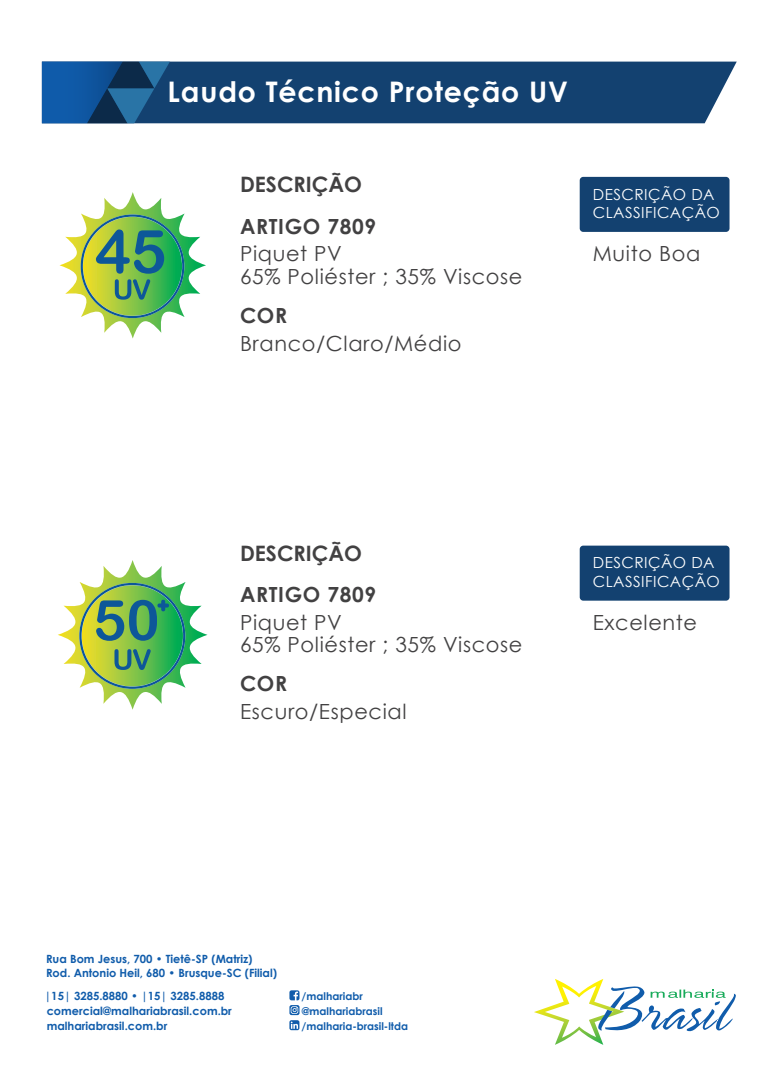
<style>
.page{position:relative;width:780px;height:1088px;background:#fff}
.page>*{position:absolute;margin:0;border:0;box-sizing:border-box;transform-origin:0 0}
.t1{font:60px "Arial Rounded MT Bold";color:#0d5799}
.t2{font:700 28.38px "Century Gothic";letter-spacing:.03em;color:#fff}
.t3{font:700 21.25px "Century Gothic";color:#424142}
.t4{font:20.88px/22.6px "Century Gothic";letter-spacing:.03em;color:#424142}
.t5{font:700 20.88px "Century Gothic";letter-spacing:.03em;color:#424142}
.t6{font:15.38px/18.4px "Century Gothic";letter-spacing:.03em;color:#fff}
.t7{font:700 11.38px/13.6px "Century Gothic";color:#105cab}
.t8{font:700 10.62px "Century Gothic";color:#105cab}
</style>
<div class="page">
<svg style="left:534px;top:979px;width:201px;height:66px"></svg>
<div style="left:178px;top:62px;width:558px;height:61px;background:#134170"></div>
<svg style="left:42px;top:62px;width:136px;height:61px;background:#134f89"></svg>
<svg style="left:289px;top:1020px;width:10px;height:10px"></svg>
<svg style="left:291px;top:1021px;width:7px;height:8px"></svg>
<svg style="left:289px;top:990px;width:10px;height:25px"></svg>
<svg style="left:59px;top:192px;width:147px;height:146px"></svg>
<svg style="left:58px;top:560px;width:149px;height:150px"></svg>
<div style="left:579px;top:177px;width:150px;height:55px;background:#134170;border-radius:4px"></div>
<div style="left:579px;top:546px;width:150px;height:55px;background:#134170;border-radius:4px"></div>
<h2 class="t2" style="left:168px;top:70px;width:402px">Laudo Técnico Proteção UV</h2>
<h1 class="t1" style="left:95px;top:216px;width:73px">45</h1>
<h3 class="t3" style="left:240px;top:168px;width:123px">DESCRIÇÃO</h3>
<h3 class="t5" style="left:240px;top:211px;width:137px">ARTIGO 7809</h3>
<h3 class="t4" style="left:240px;top:242px;width:103px">Piquet PV</h3>
<h3 class="t4" style="left:240px;top:265px;width:284px">65% Poliéster ; 35% Viscose</h3>
<h3 class="t5" style="left:240px;top:299px;width:49px">COR</h3>
<h3 class="t4" style="left:240px;top:331px;width:223px">Branco/Claro/Médio</h3>
<h3 class="t6" style="left:592px;top:185px;width:128px">DESCRIÇÃO DA<br>CLASSIFICAÇÃO</h3>
<h3 class="t4" style="left:592px;top:242px;width:109px">Muito Boa</h3>
<h3 class="t3" style="left:240px;top:537px;width:123px">DESCRIÇÃO</h3>
<h3 class="t5" style="left:240px;top:579px;width:137px">ARTIGO 7809</h3>
<h3 class="t4" style="left:240px;top:611px;width:284px">Piquet PV<br>65% Poliéster ; 35% Viscose</h3>
<h3 class="t5" style="left:240px;top:668px;width:49px">COR</h3>
<h3 class="t4" style="left:240px;top:700px;width:168px">Escuro/Especial</h3>
<h3 class="t6" style="left:592px;top:553px;width:128px">DESCRIÇÃO DA<br>CLASSIFICAÇÃO</h3>
<h3 class="t4" style="left:592px;top:611px;width:106px">Excelente</h3>
<p class="t7" style="left:46px;top:952px;width:232px">Rua Bom Jesus, 700 • Tietê-SP (Matriz)<br>Rod. Antonio Heil, 680 • Brusque-SC (Filial)</p>
<p class="t7" style="left:45px;top:989px;width:181px">|15| 3285.8880 • |15| 3285.8888</p>
<p class="t7" style="left:47px;top:1004px;width:187px">comercial@malhariabrasil.com.br</p>
<p class="t7" style="left:47px;top:1019px;width:122px">malhariabrasil.com.br</p>
<p class="t8" style="left:301px;top:988px;width:63px">/malhariabr</p>
<p class="t8" style="left:301px;top:1018px;width:108px">/malharia-brasil-ltda</p>
<p class="t8" style="left:302px;top:1003px;width:82px">@malhariabrasil</p>
</div>
